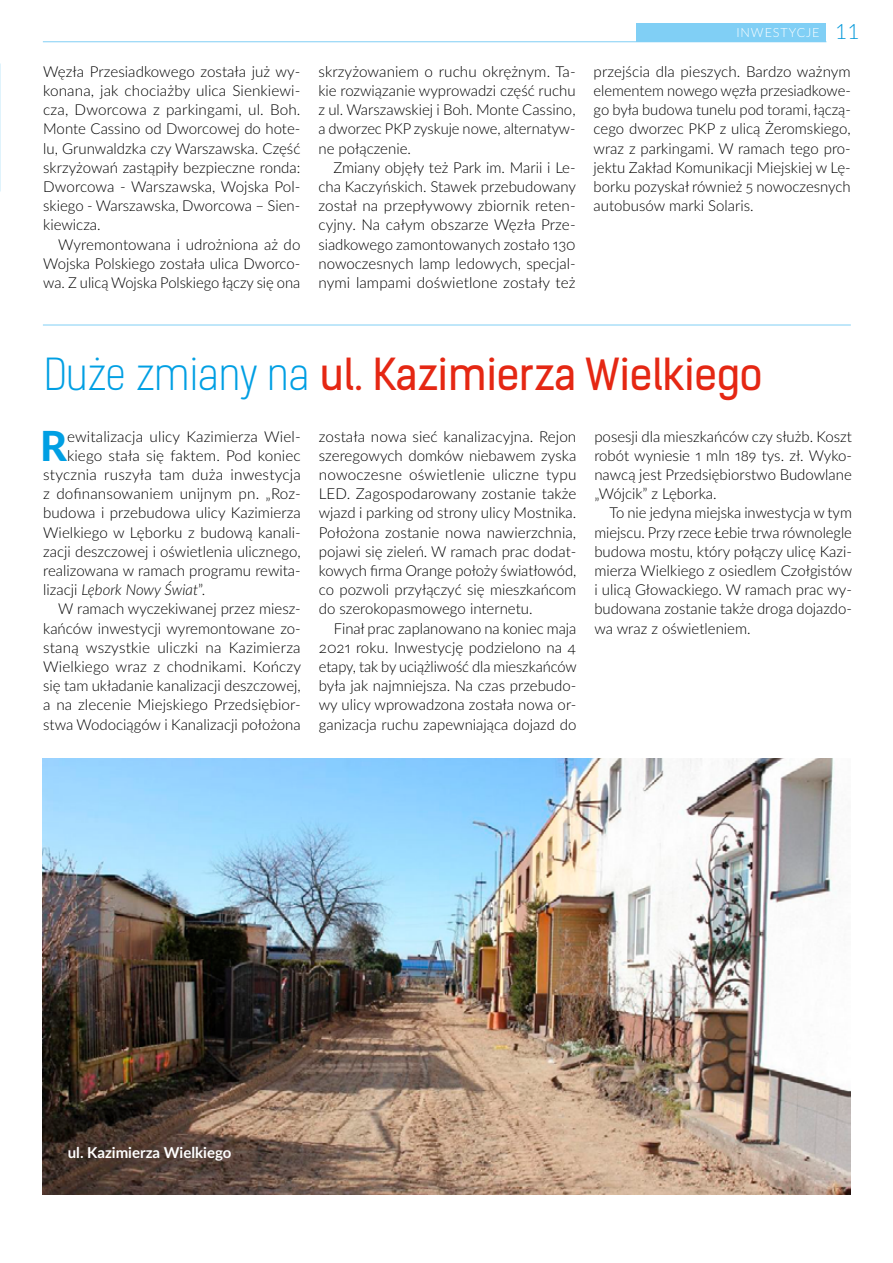
<style>
.page{position:relative;width:893px;height:1263px;background:#fff}
.page>*{position:absolute;margin:0;border:0;box-sizing:border-box;transform-origin:0 0}
.t1{font:42px "Kelson Sans";color:#e52713}
.t2{font:800 41.4px "Lato";color:#009fe3}
.t3{font:300 15px/19.2px "Lato";color:#000;text-align:justify}
.t4{font:italic 300 15px "Lato";color:#000}
.t5{font:700 15px "Lato";color:#fff}
.t6{font:300 12.6px "Lato";letter-spacing:.07em;color:#fff}
.s1{font-size:21px;color:#0097d9}
.s2{font-weight:300;color:#009fe3}
.s3{font-style:normal}
</style>
<div class="page">
<hr style="left:43px;top:41px;width:783px;height:1px;background:#80cff5">
<div style="left:636px;top:23px;width:190px;height:19px;background:#80cff5"></div>
<hr style="left:43px;top:325px;width:808px;height:1px;background:#80cff5">
<img style="left:43px;top:758px;width:807px;height:437px">
<p class="t3" style="left:43px;top:61px;width:259px">Węzła Przesiadkowego została już wy&shy;konana, jak chociażby ulica Sienkiewi&shy;cza, Dworcowa z parkingami, ul. Boh.<br>Monte Cassino od Dworcowej do hote&shy;lu, Grunwaldzka czy Warszawska. Część skrzyżowań zastąpiły bezpieczne ronda:<br>Dworcowa - Warszawska, Wojska Pol&shy;skiego - Warszawska, Dworcowa – Sien&shy;kiewicza.</p>
<p class="t3" style="left:43px;top:234px;width:259px;text-indent:15px">Wyremontowana i udrożniona aż do Wojska Polskiego została ulica Dworco&shy;wa. Z ulicą Wojska Polskiego łączy się ona</p>
<p class="t3" style="left:318px;top:61px;width:259px">skrzyżowaniem o ruchu okrężnym. Ta&shy;kie rozwiązanie wyprowadzi część ruchu z ul. Warszawskiej i Boh. Monte Cassino, a dworzec PKP zyskuje nowe, alternatyw&shy;ne połączenie.</p>
<p class="t3" style="left:318px;top:157px;width:259px;text-indent:15px">Zmiany objęły też Park im. Marii i Le&shy;cha Kaczyńskich. Stawek przebudowany został na przepływowy zbiornik reten&shy;cyjny. Na całym obszarze Węzła Prze&shy;siadkowego zamontowanych zostało 130 nowoczesnych lamp ledowych, specjal&shy;nymi lampami doświetlone zostały też</p>
<p class="t6" style="left:736px;top:24px;width:125px">INWESTYCJE <span class="s1">11</span></p>
<p class="t3" style="left:594px;top:61px;width:259px">przejścia dla pieszych. Bardzo ważnym elementem nowego węzła przesiadkowe&shy;go była budowa tunelu pod torami, łączą&shy;cego dworzec PKP z ulicą Żeromskiego, wraz z parkingami. W ramach tego pro&shy;jektu Zakład Komunikacji Miejskiej w Lę&shy;borku pozyskał również 5 nowoczesnych autobusów marki Solaris.</p>
<h1 class="t1" style="left:44px;top:348px;width:720px"><span class="s2">Duże zmiany na</span> ul. Kazimierza Wielkiego</h1>
<h2 class="t2" style="left:40px;top:415px;width:28px">R</h2>
<p class="t3" style="left:67px;top:426px;width:235px">ewitalizacja ulicy Kazimierza Wiel-</p>
<p class="t3" style="left:67px;top:445px;width:235px">kiego stała się faktem. Pod koniec</p>
<p class="t3" style="left:43px;top:464px;width:259px">stycznia ruszyła tam duża inwestycja</p>
<p class="t3" style="left:43px;top:484px;width:259px">z dofinansowaniem unijnym pn. „Roz-</p>
<p class="t3" style="left:43px;top:503px;width:259px">budowa i przebudowa ulicy Kazimierza</p>
<p class="t3" style="left:43px;top:522px;width:259px">Wielkiego w Lęborku z budową kanali-</p>
<p class="t3" style="left:43px;top:541px;width:259px">zacji deszczowej i oświetlenia ulicznego,</p>
<p class="t3" style="left:43px;top:560px;width:259px">realizowana w ramach programu rewita-</p>
<p class="t4" style="left:43px;top:579px;width:163px"><span class="s3">lizacji</span> Lębork Nowy Świat<span class="s3">”.</span></p>
<p class="t3" style="left:58px;top:599px;width:244px">W ramach wyczekiwanej przez miesz-</p>
<p class="t3" style="left:43px;top:618px;width:259px">kańców inwestycji wyremontowane zo-</p>
<p class="t3" style="left:43px;top:637px;width:259px">staną wszystkie uliczki na Kazimierza</p>
<p class="t3" style="left:43px;top:656px;width:259px">Wielkiego wraz z chodnikami. Kończy</p>
<p class="t3" style="left:43px;top:676px;width:259px">się tam układanie kanalizacji deszczowej,</p>
<p class="t3" style="left:43px;top:695px;width:259px">a na zlecenie Miejskiego Przedsiębior-</p>
<p class="t3" style="left:43px;top:714px;width:259px">stwa Wodociągów i Kanalizacji położona</p>
<p class="t3" style="left:319px;top:426px;width:259px">została nowa sieć kanalizacyjna. Rejon szeregowych domków niebawem zyska nowoczesne oświetlenie uliczne typu LED. Zagospodarowany zostanie także wjazd i parking od strony ulicy Mostnika.<br>Położona zostanie nowa nawierzchnia, pojawi się zieleń. W ramach prac dodat&shy;kowych firma Orange położy światłowód, co pozwoli przyłączyć się mieszkańcom do szerokopasmowego internetu.</p>
<p class="t3" style="left:319px;top:618px;width:259px;text-indent:15px">Finał prac zaplanowano na koniec maja 2021 roku. Inwestycję podzielono na 4 etapy, tak by uciążliwość dla mieszkańców była jak najmniejsza. Na czas przebudo&shy;wy ulicy wprowadzona została nowa or&shy;ganizacja ruchu zapewniająca dojazd do</p>
<p class="t3" style="left:594px;top:426px;width:259px">posesji dla mieszkańców czy służb. Koszt robót wyniesie 1 mln 189 tys. zł. Wyko&shy;nawcą jest Przedsiębiorstwo Budowlane „Wójcik” z Lęborka.</p>
<p class="t3" style="left:594px;top:503px;width:259px;text-indent:15px">To nie jedyna miejska inwestycja w tym miejscu. Przy rzece Łebie trwa równolegle budowa mostu, który połączy ulicę Kazi&shy;mierza Wielkiego z osiedlem Czołgistów i ulicą Głowackiego. W ramach prac wy&shy;budowana zostanie także droga dojazdo&shy;wa wraz z oświetleniem.</p>
<p class="t5" style="left:68px;top:1141px;width:165px">ul. Kazimierza Wielkiego</p>
</div>
